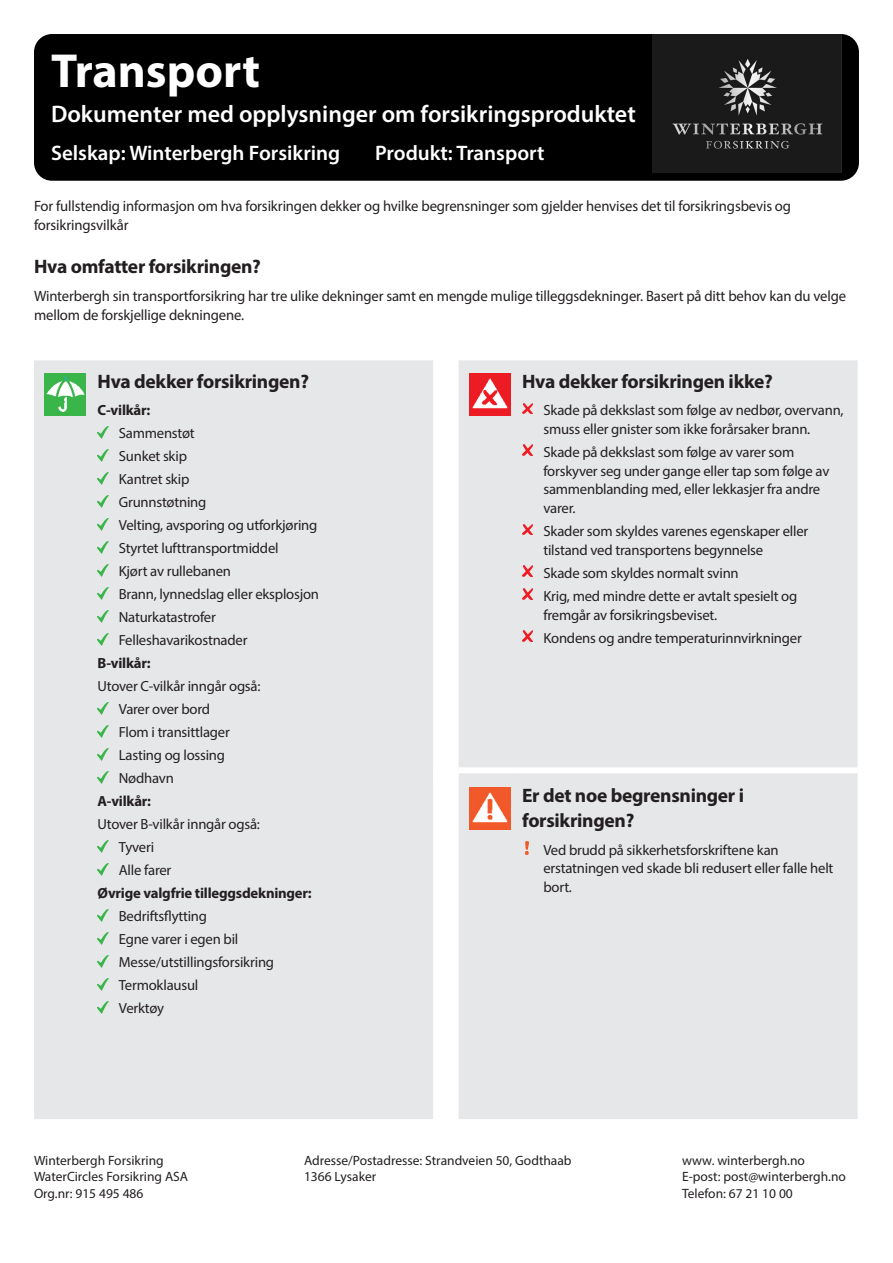
<style>
.page{position:relative;width:893px;height:1263px;background:#fff}
.page>*{position:absolute;margin:0;border:0;box-sizing:border-box;transform-origin:0 0}
.Form_title{font:700 48px "Myriad Pro";color:#fff}
.Form_sub_title{font:600 24px "Myriad Pro";color:#fff}
.Company_Product_head{font:600 21px "Myriad Pro";color:#fff}
.Cover_subhead{font:700 19.5px/25.5px "Myriad Pro";letter-spacing:-.015em;color:#231f20}
.Form_intro{font:15px/19.5px "Myriad Pro";letter-spacing:-.01em;color:#231f20}
.Covered_bullets{font:14.7px/18.8px "Myriad Pro";letter-spacing:-.015em;color:#231f20}
.Covered_bullets-2{font:700 14.7px "Myriad Pro";letter-spacing:-.015em;color:#231f20}
.t1{font:13.5px "Myriad Pro";color:#231f20}
</style>
<div class="page">
<div style="left:34px;top:34px;width:825px;height:147px;background:#000;border-radius:18px"></div>
<div style="left:34px;top:360px;width:824px;height:759px;background:#e6e7e9"></div>
<div style="left:459px;top:767px;width:59px;height:6px;background:#fff"></div>
<div style="left:518px;top:767px;width:340px;height:6px;background:#fff"></div>
<div style="left:433px;top:772px;width:26px;height:6px;background:#fff"></div>
<img style="left:45px;top:373px;width:41px;height:43px">
<svg style="left:98px;top:426px;width:10px;height:12px"></svg>
<svg style="left:98px;top:449px;width:10px;height:12px"></svg>
<svg style="left:98px;top:472px;width:10px;height:12px"></svg>
<svg style="left:98px;top:495px;width:10px;height:12px"></svg>
<svg style="left:98px;top:518px;width:10px;height:12px"></svg>
<svg style="left:98px;top:541px;width:10px;height:12px"></svg>
<svg style="left:98px;top:564px;width:10px;height:12px"></svg>
<svg style="left:98px;top:587px;width:10px;height:12px"></svg>
<svg style="left:98px;top:610px;width:10px;height:12px"></svg>
<svg style="left:98px;top:633px;width:10px;height:12px"></svg>
<svg style="left:98px;top:702px;width:10px;height:12px"></svg>
<svg style="left:98px;top:725px;width:10px;height:12px"></svg>
<svg style="left:98px;top:748px;width:10px;height:12px"></svg>
<svg style="left:98px;top:771px;width:10px;height:12px"></svg>
<svg style="left:98px;top:840px;width:10px;height:12px"></svg>
<svg style="left:98px;top:863px;width:10px;height:12px"></svg>
<svg style="left:98px;top:909px;width:10px;height:12px"></svg>
<svg style="left:98px;top:932px;width:10px;height:12px"></svg>
<svg style="left:98px;top:955px;width:10px;height:12px"></svg>
<svg style="left:98px;top:978px;width:10px;height:12px"></svg>
<svg style="left:98px;top:1001px;width:10px;height:12px"></svg>
<img style="left:469px;top:373px;width:41px;height:43px">
<svg style="left:522px;top:403px;width:11px;height:11px"></svg>
<svg style="left:522px;top:445px;width:11px;height:11px"></svg>
<svg style="left:522px;top:524px;width:11px;height:11px"></svg>
<svg style="left:522px;top:566px;width:11px;height:11px"></svg>
<svg style="left:522px;top:589px;width:11px;height:11px"></svg>
<svg style="left:522px;top:631px;width:11px;height:10px"></svg>
<img style="left:469px;top:787px;width:41px;height:43px">
<img style="left:525px;top:841px;width:4px;height:14px">
<img style="left:653px;top:34px;width:189px;height:139px">
<p class="Form_title" style="left:51px;top:40px;width:211px">Transport</p>
<p class="Form_sub_title" style="left:51px;top:99px;width:586px">Dokumenter med opplysninger om forsikringsproduktet</p>
<p class="Company_Product_head" style="left:51px;top:140px;width:291px">Selskap: Winterbergh Forsikring</p>
<p class="Company_Product_head" style="left:375px;top:140px;width:171px">Produkt: Transport</p>
<p class="Form_intro" style="left:34px;top:196px;width:759px">For fullstendig informasjon om hva forsikringen dekker og hvilke begrensninger som gjelder henvises det til forsikringsbevis og forsikringsvilkår</p>
<p class="Cover_subhead" style="left:34px;top:253px;width:228px">Hva omfatter forsikringen?</p>
<p class="Form_intro" style="left:34px;top:286px;width:814px">Winterbergh sin transportforsikring har tre ulike dekninger samt en mengde mulige tilleggsdekninger. Basert på ditt behov kan du velge mellom de forskjellige dekningene.</p>
<p class="Cover_subhead" style="left:98px;top:368px;width:213px">Hva dekker forsikringen?</p>
<p class="Covered_bullets-2" style="left:98px;top:400px;width:54px">C-vilkår:</p>
<p class="Covered_bullets" style="left:119px;top:423px;width:77px">Sammenstøt</p>
<p class="Covered_bullets" style="left:119px;top:446px;width:70px">Sunket skip</p>
<p class="Covered_bullets" style="left:119px;top:469px;width:72px">Kantret skip</p>
<p class="Covered_bullets" style="left:119px;top:492px;width:89px">Grunnstøtning</p>
<p class="Covered_bullets" style="left:119px;top:515px;width:200px">Velting, avsporing og utforkjøring</p>
<p class="Covered_bullets" style="left:119px;top:538px;width:161px">Styrtet lufttransportmiddel</p>
<p class="Covered_bullets" style="left:119px;top:561px;width:114px">Kjørt av rullebanen</p>
<p class="Covered_bullets" style="left:119px;top:584px;width:202px">Brann, lynnedslag eller eksplosjon</p>
<p class="Covered_bullets" style="left:119px;top:607px;width:99px">Naturkatastrofer</p>
<p class="Covered_bullets" style="left:119px;top:630px;width:130px">Felleshavarikostnader</p>
<p class="Covered_bullets-2" style="left:98px;top:653px;width:55px">B-vilkår:</p>
<p class="Covered_bullets" style="left:98px;top:676px;width:164px">Utover C-vilkår inngår også:</p>
<p class="Covered_bullets" style="left:119px;top:699px;width:93px">Varer over bord</p>
<p class="Covered_bullets" style="left:119px;top:722px;width:112px">Flom i transittlager</p>
<p class="Covered_bullets" style="left:119px;top:745px;width:108px">Lasting og lossing</p>
<p class="Covered_bullets" style="left:119px;top:768px;width:57px">Nødhavn</p>
<p class="Covered_bullets-2" style="left:98px;top:791px;width:55px">A-vilkår:</p>
<p class="Covered_bullets" style="left:98px;top:814px;width:164px">Utover B-vilkår inngår også:</p>
<p class="Covered_bullets" style="left:119px;top:837px;width:37px">Tyveri</p>
<p class="Covered_bullets" style="left:119px;top:860px;width:54px">Alle farer</p>
<p class="Covered_bullets-2" style="left:98px;top:883px;width:216px">Øvrige valgfrie tilleggsdekninger:</p>
<p class="Covered_bullets" style="left:119px;top:906px;width:90px">Bedriftsflytting</p>
<p class="Covered_bullets" style="left:119px;top:929px;width:121px">Egne varer i egen bil</p>
<p class="Covered_bullets" style="left:119px;top:952px;width:157px">Messe/utstillingsforsikring</p>
<p class="Covered_bullets" style="left:119px;top:975px;width:81px">Termoklausul</p>
<p class="Covered_bullets" style="left:119px;top:998px;width:47px">Verktøy</p>
<p class="Cover_subhead" style="left:522px;top:368px;width:252px">Hva dekker forsikringen ikke?</p>
<p class="Covered_bullets" style="left:543px;top:400px;width:302px">Skade på dekkslast som følge av nedbør, overvann, smuss eller gnister som ikke forårsaker brann.</p>
<p class="Covered_bullets" style="left:543px;top:442px;width:288px">Skade på dekkslast som følge av varer som forskyver seg under gange eller tap som følge av sammenblanding med, eller lekkasjer fra andre varer.</p>
<p class="Covered_bullets" style="left:543px;top:521px;width:266px">Skader som skyldes varenes egenskaper eller tilstand ved transportens begynnelse</p>
<p class="Covered_bullets" style="left:543px;top:563px;width:197px">Skade som skyldes normalt svinn</p>
<p class="Covered_bullets" style="left:543px;top:586px;width:255px">Krig, med mindre dette er avtalt spesielt og fremgår av forsikringsbeviset.</p>
<p class="Covered_bullets" style="left:543px;top:628px;width:260px">Kondens og andre temperaturinnvirkninger</p>
<p class="Cover_subhead" style="left:522px;top:782px;width:223px">Er det noe begrensninger i forsikringen?</p>
<p class="Covered_bullets" style="left:543px;top:840px;width:292px">Ved brudd på sikkerhetsforskriftene kan erstatningen ved skade bli redusert eller falle helt bort.</p>
<p class="t1" style="left:34px;top:1152px;width:131px">Winterbergh Forsikring</p>
<p class="t1" style="left:304px;top:1152px;width:269px">Adresse/Postadresse: Strandveien 50, Godthaab</p>
<p class="t1" style="left:682px;top:1152px;width:124px">www. winterbergh.no</p>
<p class="t1" style="left:34px;top:1168px;width:156px">WaterCircles Forsikring ASA</p>
<p class="t1" style="left:304px;top:1168px;width:74px">1366 Lysaker</p>
<p class="t1" style="left:682px;top:1168px;width:165px">E-post: post@winterbergh.no</p>
<p class="t1" style="left:34px;top:1185px;width:111px">Org.nr: 915 495 486</p>
<p class="t1" style="left:682px;top:1185px;width:112px">Telefon: 67 21 10 00</p>
</div>
